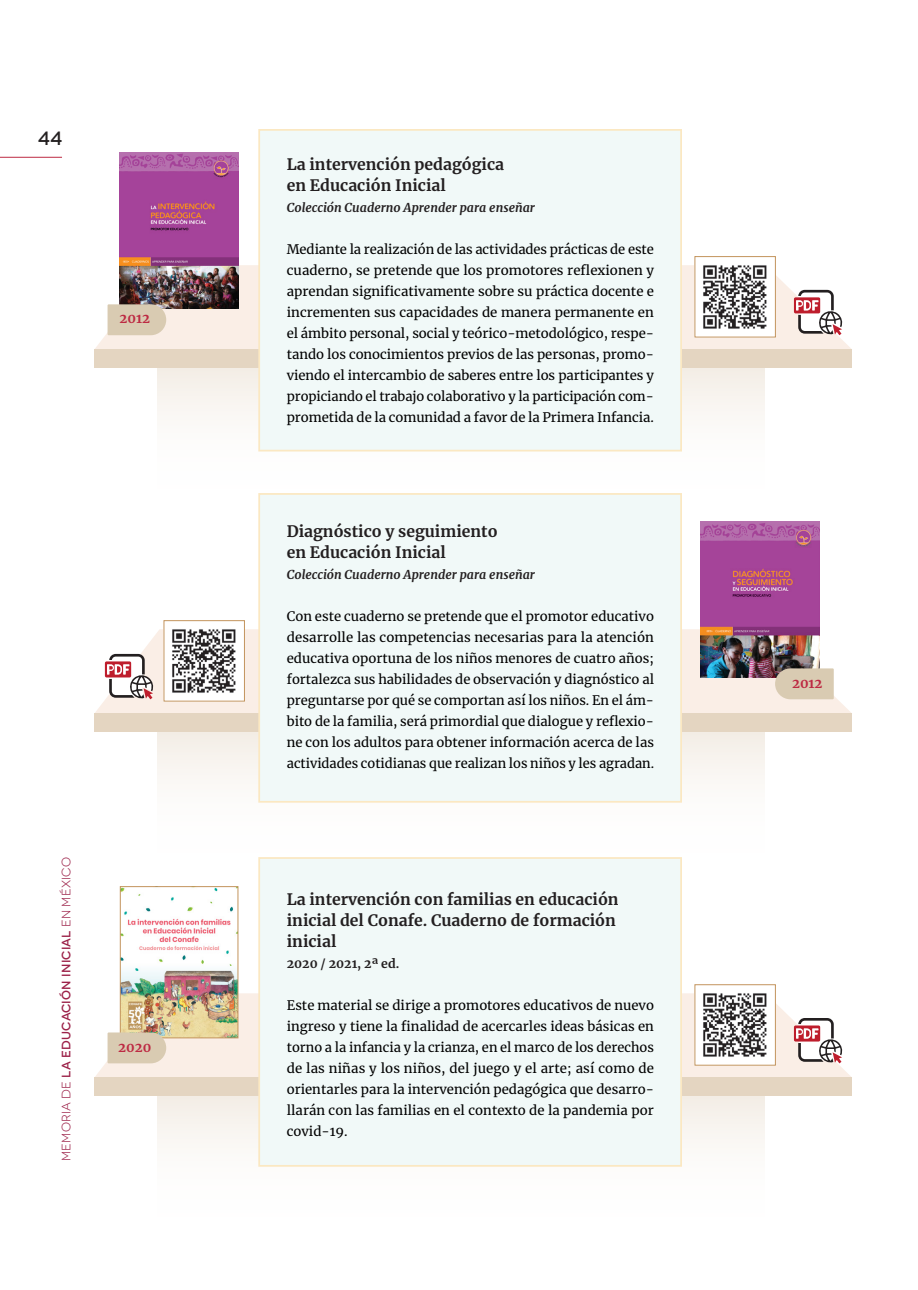
<style>
.page{position:relative;width:918px;height:1290px;background:#fff}
.page>*{position:absolute;margin:0;border:0;box-sizing:border-box;transform-origin:0 0}
.t1{font:500 19.25px "Novecentowide";color:#231f20}
.Título_libro{font:700 15.75px/21px "Merriweather";color:#231f20}
.Texto_libros_SS{font:13.12px/21px "Merriweather";color:#000;text-align:justify}
.Título_libro-2{font:700 13.12px "Merriweather";color:#bd2a43}
.Título_libro-3{font:italic 700 12.25px "Merriweather";color:#231f20}
.t2{font:500 12.25px "Novecentowide";letter-spacing:.015em;color:#9c2249}
.Título_libro-4{font:700 12.25px "Merriweather";color:#231f20}
.s1{font-weight:400}
</style>
<div class="page">
<hr style="left:0;top:157px;width:62px;height:1px;background:#bd2a43">
<svg style="left:158px;top:367px;width:607px;height:85px"></svg>
<div style="left:158px;top:731px;width:607px;height:49px;background:#f7f3ed"></div>
<div style="left:158px;top:1095px;width:607px;height:49px;background:#f7f3ed"></div>
<svg style="left:95px;top:265px;width:756px;height:84px;fill:#faeee6"></svg>
<div style="left:95px;top:349px;width:757px;height:18px;background:#e4d5c1"></div>
<svg style="left:95px;top:629px;width:756px;height:84px;fill:#faeee6"></svg>
<div style="left:95px;top:713px;width:757px;height:18px;background:#e4d5c1"></div>
<svg style="left:95px;top:993px;width:756px;height:84px;fill:#faeee6"></svg>
<div style="left:95px;top:1077px;width:757px;height:18px;background:#e4d5c1"></div>
<svg style="left:794px;top:290px;width:49px;height:45px"></svg>
<svg style="left:105px;top:654px;width:49px;height:45px"></svg>
<svg style="left:794px;top:1018px;width:49px;height:45px"></svg>
<img style="left:119px;top:153px;width:119px;height:156px">
<img style="left:701px;top:521px;width:119px;height:156px">
<img style="left:122px;top:888px;width:114px;height:148px">
<div style="left:120px;top:886px;width:118px;height:152px;border:1px solid #c3945d"></div>
<div style="left:258px;top:129px;width:424px;height:322px;background:#f1f9f8;border:2px solid #fbe8c2"></div>
<div style="left:258px;top:493px;width:424px;height:310px;background:#f1f9f8;border:2px solid #fbe8c2"></div>
<div style="left:258px;top:857px;width:424px;height:310px;background:#f1f9f8;border:2px solid #fbe8c2"></div>
<img style="left:696px;top:265px;width:77px;height:70px">
<img style="left:166px;top:629px;width:77px;height:70px">
<div style="left:164px;top:620px;width:81px;height:81px;border:1px solid #c3945d"></div>
<img style="left:696px;top:993px;width:77px;height:70px">
<svg style="left:108px;top:304px;width:58px;height:31px;background:#d8cab2"></svg>
<svg style="left:775px;top:668px;width:59px;height:31px;background:#d5c7af"></svg>
<svg style="left:108px;top:1032px;width:58px;height:31px;background:#d8cbb2"></svg>
<h1 class="t1" style="left:38px;top:127px;width:26px">44</h1>
<p class="Título_libro-2" style="left:120px;top:310px;width:32px">2012</p>
<p class="t2" style="left:59px;top:1161px;width:305px;rotate:-90deg"><span class="s1">MEMORIA DE</span> LA EDUCACIÓN INICIAL <span class="s1">EN MÉXICO</span></p>
<p class="Título_libro-2" style="left:118px;top:1038px;width:35px">2020</p>
<p class="Título_libro" style="left:287px;top:153px;width:219px">La intervención pedagógica</p>
<p class="Título_libro" style="left:287px;top:174px;width:161px">en Educación Inicial</p>
<p class="Título_libro-3" style="left:287px;top:199px;width:250px">Colección Cuaderno Aprender para enseñar</p>
<p class="Texto_libros_SS" style="left:287px;top:238px;width:369px">Mediante la realización de las actividades prácticas de este cuaderno, se pretende que los promotores reflexionen y aprendan significativamente sobre su práctica docente e incrementen sus capacidades de manera permanente en el ámbito personal, social y teórico-metodológico, respe&shy;tando los conocimientos previos de las personas, promo&shy;viendo el intercambio de saberes entre los participantes y propiciando el trabajo colaborativo y la participación com&shy;prometida de la comunidad a favor de la Primera Infancia.</p>
<p class="Título_libro" style="left:287px;top:520px;width:212px">Diagnóstico y seguimiento</p>
<p class="Título_libro" style="left:287px;top:541px;width:161px">en Educación Inicial</p>
<p class="Título_libro-3" style="left:287px;top:566px;width:250px">Colección Cuaderno Aprender para enseñar</p>
<p class="Texto_libros_SS" style="left:287px;top:605px;width:369px">Con este cuaderno se pretende que el promotor educativo desarrolle las competencias necesarias para la atención educativa oportuna de los niños menores de cuatro años; fortalezca sus habilidades de observación y diagnóstico al preguntarse por qué se comportan así los niños. En el ám&shy;bito de la familia, será primordial que dialogue y reflexio&shy;ne con los adultos para obtener información acerca de las actividades cotidianas que realizan los niños y les agradan.</p>
<p class="Título_libro" style="left:287px;top:888px;width:333px">La intervención con familias en educación inicial del Conafe. Cuaderno de formación inicial</p>
<p class="Título_libro-4" style="left:287px;top:955px;width:114px">2020 / 2021, 2ª ed.</p>
<p class="Texto_libros_SS" style="left:287px;top:994px;width:369px">Este material se dirige a promotores educativos de nuevo ingreso y tiene la finalidad de acercarles ideas básicas en torno a la infancia y la crianza, en el marco de los derechos de las niñas y los niños, del juego y el arte; así como de orientarles para la intervención pedagógica que desarro&shy;llarán con las familias en el contexto de la pandemia por covid-19.</p>
<p class="Título_libro-2" style="left:792px;top:674px;width:32px">2012</p>
</div>
